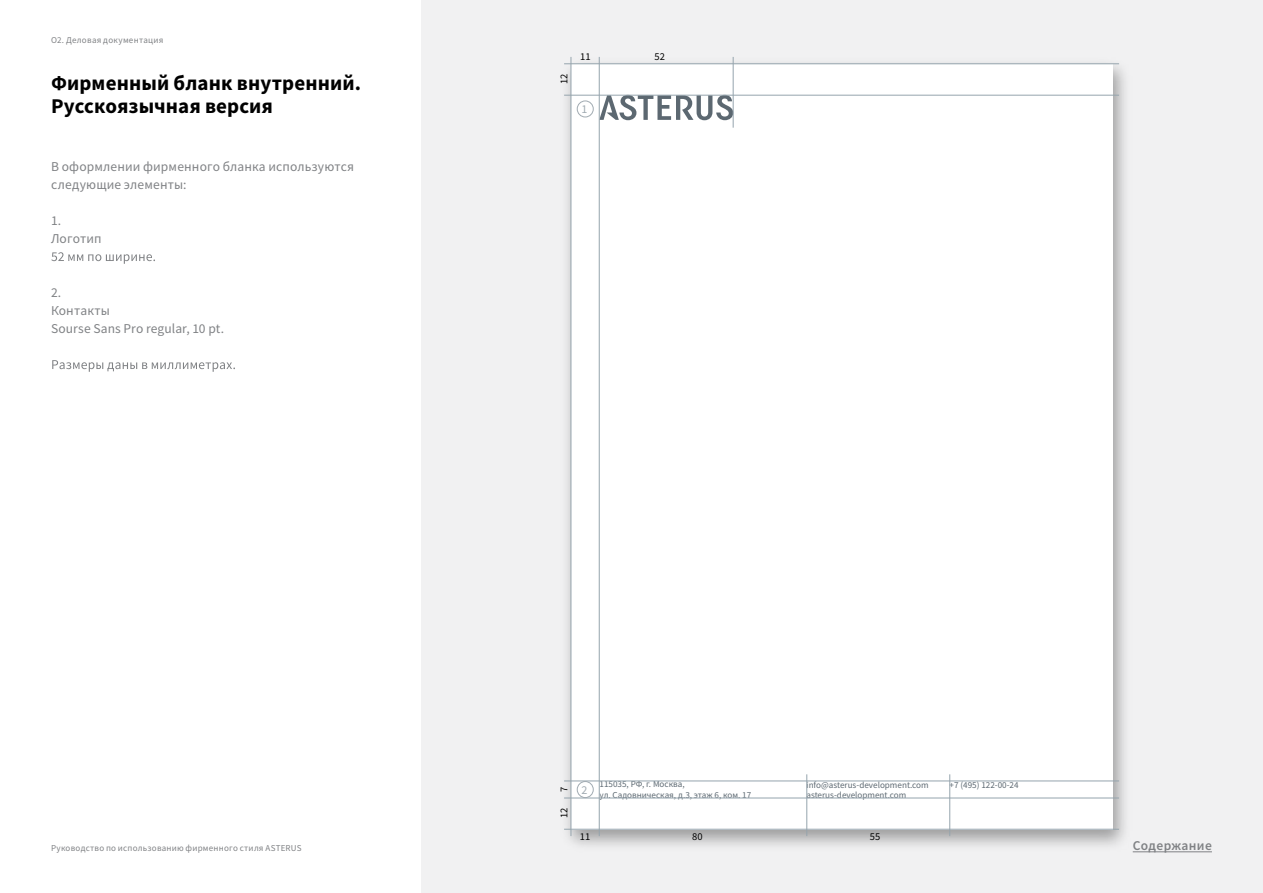
<style>
.page{position:relative;width:1263px;height:893px;background:#fff}
.page>*{position:absolute;margin:0;border:0;box-sizing:border-box;transform-origin:0 0}
.t1{font:700 21px/22.5px "Source Sans Pro";letter-spacing:.005em;color:#000}
.t2{font:13.5px/18px "Source Sans Pro";letter-spacing:.01em;color:#808285}
.t3{font:600 13.5px "Source Sans Pro";letter-spacing:.025em;color:#808285}
.t4{font:12px "Source Sans Pro";color:#a1abb2}
.t5{font:10.5px "Source Sans Pro";color:#000}
.t6{font:9.15px/10.9px "Source Sans Pro";color:#5c6871}
.t7{font:9px "Source Sans Pro";letter-spacing:.025em;color:#808285}
</style>
<div class="page">
<div style="left:421px;top:0;width:842px;height:893px;background:#f1f1f2"></div>
<img style="left:564px;top:57px;width:572px;height:796px">
<div style="left:571px;top:64px;width:541px;height:765px;background:#fff"></div>
<svg style="left:600px;top:96px;width:133px;height:24px"></svg>
<hr style="left:599px;top:57px;width:1px;height:779px;background:#95a4ad">
<hr style="left:564px;top:95px;width:555px;height:1px;background:#95a4ad">
<hr style="left:564px;top:798px;width:555px;height:1px;background:#95a4ad">
<hr style="left:564px;top:781px;width:555px;height:1px;background:#95a4ad">
<hr style="left:564px;top:829px;width:555px;height:1px;background:#95a4ad">
<hr style="left:564px;top:64px;width:555px;height:1px;background:#95a4ad">
<hr style="left:733px;top:57px;width:1px;height:71px;background:#95a4ad">
<hr style="left:806px;top:774px;width:1px;height:62px;background:#95a4ad">
<hr style="left:949px;top:774px;width:1px;height:62px;background:#95a4ad">
<hr style="left:571px;top:57px;width:1px;height:779px;background:#95a4ad">
<svg style="left:51px;top:252px;width:104px;height:12px"></svg>
<svg style="left:52px;top:360px;width:183px;height:12px"></svg>
<div style="left:577px;top:781px;width:17px;height:17px;border:1px solid #a1abb2;border-radius:50%"></div>
<div style="left:577px;top:101px;width:17px;height:16px;border:1px solid #a1abb2;border-radius:50%"></div>
<hr style="left:1133px;top:851px;width:79px;height:1px;background:#808285">
<p class="t7" style="left:51px;top:34px;width:114px">O2. Деловая документация</p>
<h1 class="t1" style="left:51px;top:71px;width:312px">Фирменный бланк внутренний.<br>Русскоязычная версия</h1>
<h2 class="t2" style="left:51px;top:157px;width:305px">В оформлении фирменного бланка используются следующие элементы:</h2>
<h2 class="t2" style="left:51px;top:211px;width:52px">1.<br>Логотип</h2>
<h2 class="t2" style="left:51px;top:283px;width:175px">2.<br>Контакты<br>Sourse Sans Pro regular, 10 pt.</h2>
<p class="t7" style="left:51px;top:842px;width:252px">Руководство по использованию фирменного стиля ASTERUS</p>
<p class="t5" style="left:557px;top:84px;width:12px;rotate:-90deg">12</p>
<p class="t5" style="left:580px;top:49px;width:12px">11</p>
<h3 class="t4" style="left:581px;top:102px;width:7px">1</h3>
<p class="t5" style="left:654px;top:49px;width:12px">52</p>
<p class="t5" style="left:557px;top:792px;width:7px;rotate:-90deg">7</p>
<p class="t5" style="left:557px;top:818px;width:12px;rotate:-90deg">12</p>
<h3 class="t4" style="left:581px;top:782px;width:7px">2</h3>
<p class="t6" style="left:599px;top:778px;width:153px">115035, РФ, г. Москва,<br>ул. Садовническая, д.3, этаж 6, ком. 17</p>
<p class="t6" style="left:806px;top:779px;width:124px">info@asterus-development.com asterus-development.com</p>
<p class="t6" style="left:949px;top:780px;width:71px">+7 (495) 122-00-24</p>
<p class="t5" style="left:580px;top:830px;width:12px">11</p>
<p class="t5" style="left:692px;top:830px;width:12px">80</p>
<p class="t5" style="left:870px;top:830px;width:12px">55</p>
<h2 class="t3" style="left:1133px;top:837px;width:81px">Содержание</h2>
</div>
